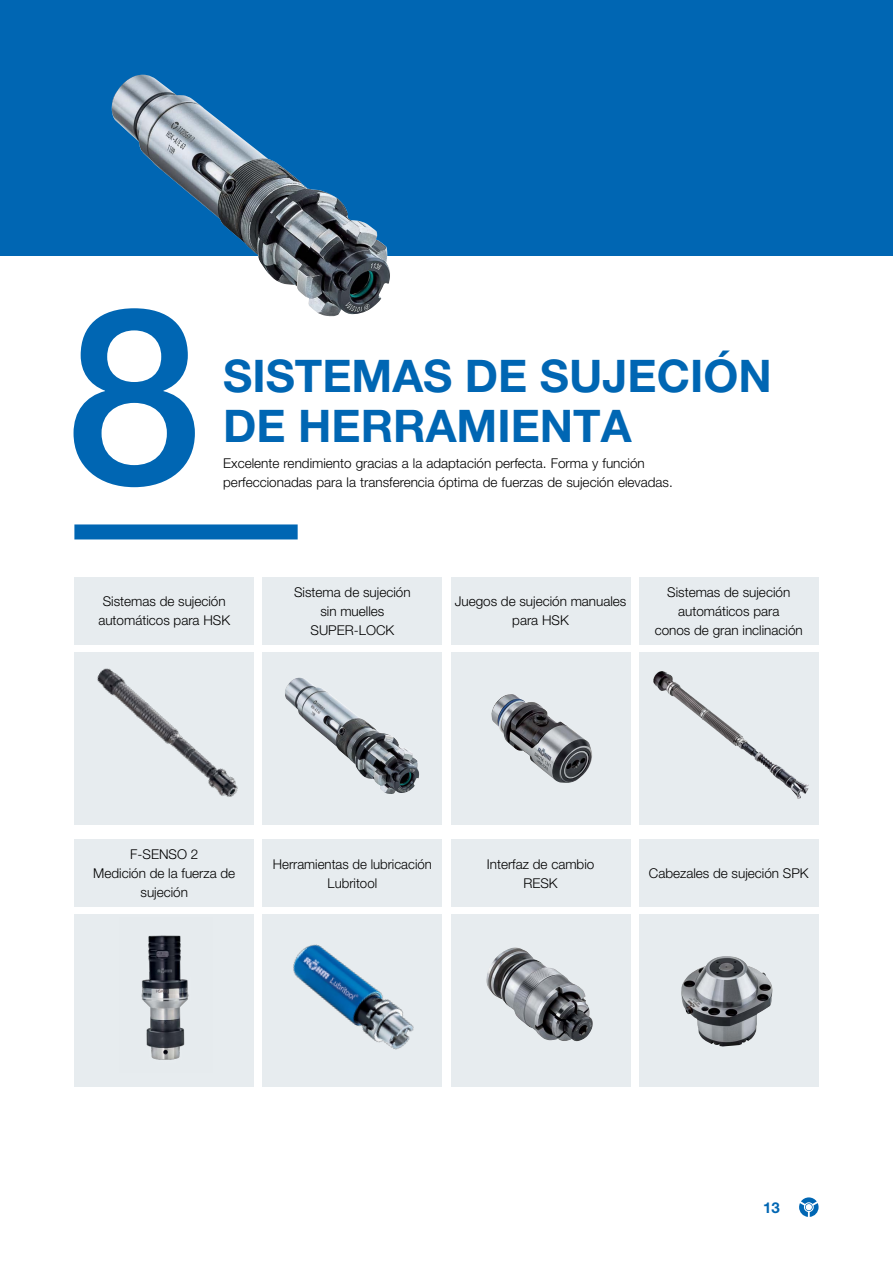
<style>
.page{position:relative;width:893px;height:1263px;background:#fff}
.page>*{position:absolute;margin:0;border:0;box-sizing:border-box;transform-origin:0 0}
.t1{font:500 245.7px "Helvetica Neue LT Pro";color:#0066b3}
.t2{font:700 45px/49.5px "Helvetica Neue LT Pro";color:#0066b3}
.t3{font:700 15px "Helvetica Neue LT Pro";color:#0066b3}
.t4{font:300 13.5px/18.9px "Helvetica Neue LT Pro";color:#000;text-align:center}
</style>
<div class="page">
<svg style="left:799px;top:1197px;width:20px;height:20px"></svg>
<div style="left:263px;top:652px;width:179px;height:172px;background:#e7ecef"></div>
<div style="left:451px;top:652px;width:179px;height:172px;background:#e7ecef"></div>
<div style="left:639px;top:652px;width:180px;height:172px;background:#e7ecef"></div>
<div style="left:74px;top:914px;width:180px;height:173px;background:#e7ecef"></div>
<div style="left:263px;top:914px;width:179px;height:173px;background:#e7ecef"></div>
<div style="left:451px;top:914px;width:179px;height:173px;background:#e7ecef"></div>
<div style="left:639px;top:914px;width:180px;height:173px;background:#e7ecef"></div>
<div style="left:74px;top:577px;width:180px;height:67px;background:#e7ecef"></div>
<div style="left:263px;top:577px;width:179px;height:67px;background:#e7ecef"></div>
<div style="left:451px;top:577px;width:179px;height:67px;background:#e7ecef"></div>
<div style="left:639px;top:577px;width:180px;height:67px;background:#e7ecef"></div>
<div style="left:74px;top:839px;width:180px;height:68px;background:#e7ecef"></div>
<div style="left:263px;top:839px;width:179px;height:68px;background:#e7ecef"></div>
<div style="left:451px;top:839px;width:179px;height:68px;background:#e7ecef"></div>
<div style="left:639px;top:839px;width:180px;height:68px;background:#e7ecef"></div>
<div style="left:0;top:0;width:893px;height:255px;background:#0066b3"></div>
<img style="left:491px;top:694px;width:101px;height:89px">
<img style="left:653px;top:671px;width:88px;height:78px">
<img style="left:285px;top:677px;width:135px;height:117px">
<img style="left:486px;top:947px;width:107px;height:94px">
<img style="left:681px;top:956px;width:92px;height:90px">
<img style="left:293px;top:944px;width:121px;height:106px">
<img style="left:141px;top:935px;width:48px;height:125px">
<img style="left:111px;top:75px;width:280px;height:241px">
<div style="left:74px;top:524px;width:224px;height:15px;background:#0066b3"></div>
<img style="left:74px;top:652px;width:180px;height:172px">
<h1 class="t1" style="left:66px;top:250px;width:138px">8</h1>
<h2 class="t2" style="left:223px;top:351px;width:550px">SISTEMAS DE SUJECIÓN<br>DE HERRAMIENTA</h2>
<p class="t4" style="left:223px;top:453px;width:451px;text-align:left">Excelente rendimiento gracias a la adaptación perfecta. Forma y función perfeccionadas para la transferencia óptima de fuerzas de sujeción elevadas.</p>
<p class="t4" style="left:98px;top:592px;width:133px">Sistemas de sujeción automáticos para HSK</p>
<p class="t4" style="left:294px;top:582px;width:118px">Sistema de sujeción sin muelles<br>SUPER-LOCK</p>
<p class="t4" style="left:455px;top:592px;width:173px">Juegos de sujeción manuales para HSK</p>
<p class="t4" style="left:655px;top:582px;width:150px">Sistemas de sujeción automáticos para<br>conos de gran inclinación</p>
<p class="t4" style="left:93px;top:845px;width:144px">F-SENSO 2<br>Medición de la fuerza de sujeción</p>
<p class="t4" style="left:273px;top:854px;width:161px">Herramientas de lubricación<br>Lubritool</p>
<p class="t4" style="left:487px;top:854px;width:109px">Interfaz de cambio<br>RESK</p>
<p class="t4" style="left:649px;top:863px;width:161px">Cabezales de sujeción SPK</p>
<p class="t3" style="left:763px;top:1198px;width:18px">13</p>
</div>
